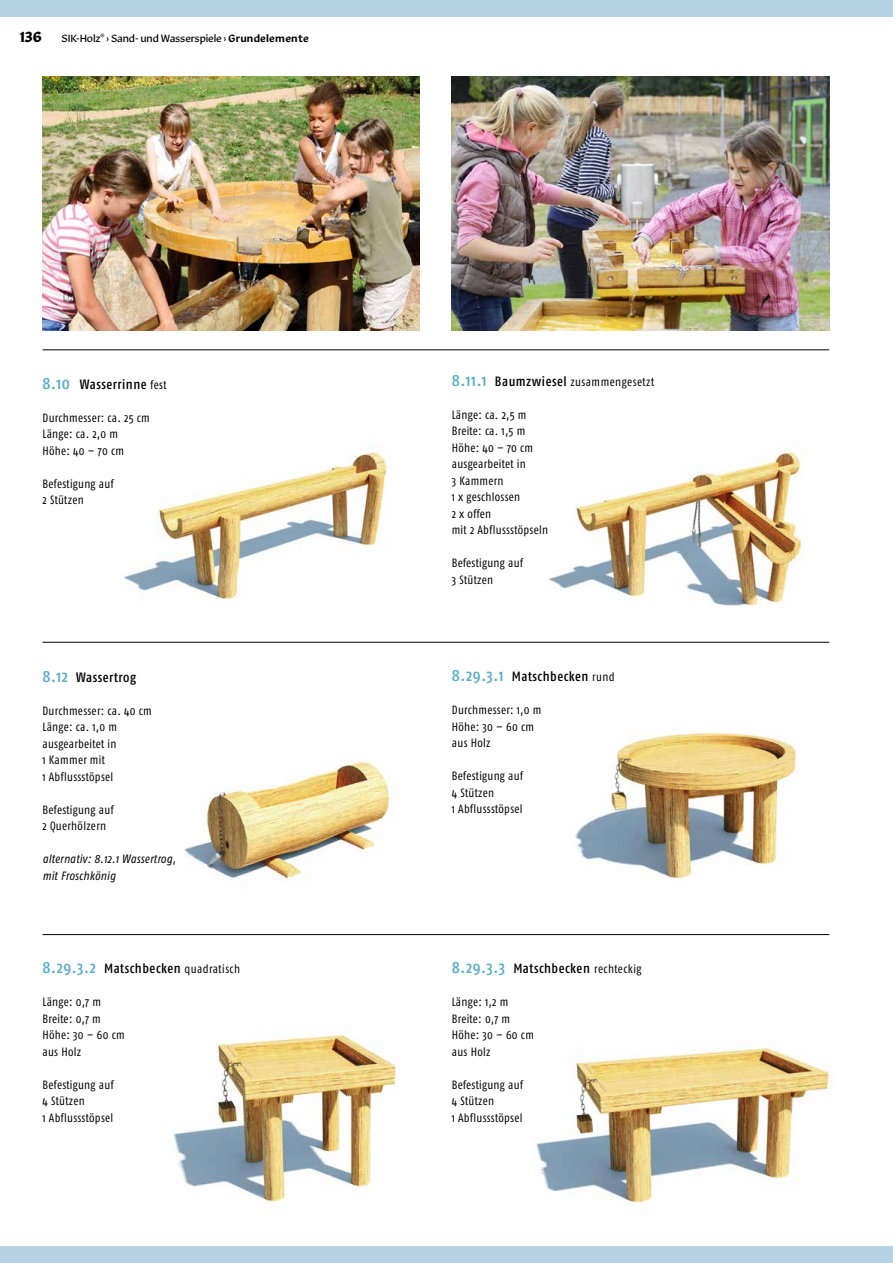
<style>
.page{position:relative;width:893px;height:1263px;background:#fff}
.page>*{position:absolute;margin:0;border:0;box-sizing:border-box;transform-origin:0 0}
.t1{font:700 15px "Robinson";color:#000}
.t2{font:500 condensed 13.5px "Fago OT";letter-spacing:.035em;color:#000}
.t3{font:condensed 12px/16.5px "Fago OT";letter-spacing:.025em;color:#000}
.t4{font:italic condensed 12px/16.5px "Fago OT";letter-spacing:.02em;color:#000}
.t5{font:10.8px "Robinson";letter-spacing:-.01em;color:#000}
.s1{font-weight:500}
.s2{font-size:16.5px;color:#53aac9}
.s3{font-weight:400;font-size:12px}
.s4{font-weight:500;font-size:16.5px;color:#53aac9}
.s5{font-weight:500;font-size:13.5px}
</style>
<div class="page">
<div style="left:0;top:0;width:893px;height:17px;background:#b6d4e5"></div>
<div style="left:0;top:1246px;width:893px;height:17px;background:#b6d4e5"></div>
<img style="left:121px;top:443px;width:267px;height:156px">
<img style="left:549px;top:446px;width:254px;height:161px">
<img style="left:184px;top:762px;width:206px;height:120px">
<img style="left:43px;top:77px;width:377px;height:254px">
<img style="left:173px;top:1031px;width:223px;height:175px">
<img style="left:536px;top:1045px;width:296px;height:164px">
<img style="left:575px;top:732px;width:222px;height:150px">
<img style="left:452px;top:77px;width:377px;height:254px">
<hr style="left:43px;top:642px;width:786px;height:1px;background:#000">
<hr style="left:43px;top:934px;width:786px;height:1px;background:#000">
<hr style="left:43px;top:349px;width:786px;height:1px;background:#000">
<p class="t1" style="left:20px;top:25px;width:24px">136</p>
<p class="t5" style="left:62px;top:30px;width:249px">SIK-Holz<sup>®</sup> › Sand- und Wasserspiele › <span class="s1">Grundelemente</span></p>
<p class="t2" style="left:43px;top:376px;width:126px"><span class="s2">8.10</span> Wasserrinne <span class="s3">fest</span></p>
<p class="t3" style="left:43px;top:409px;width:109px">Durchmesser: ca. 25 cm<br>Länge: ca. 2,0 m<br>Höhe: 40 – 70 cm</p>
<p class="t3" style="left:43px;top:475px;width:73px">Befestigung auf<br>2 Stützen</p>
<p class="t2" style="left:42px;top:669px;width:95px"><span class="s2">8.12</span> Wassertrog</p>
<p class="t3" style="left:42px;top:702px;width:111px">Durchmesser: ca. 40 cm<br>Länge: ca. 1,0 m ausgearbeitet in<br>1 Kammer mit<br>1 Abflussstöpsel</p>
<p class="t3" style="left:42px;top:801px;width:73px">Befestigung auf<br>2 Querhölzern</p>
<p class="t4" style="left:42px;top:851px;width:135px">alternativ: 8.12.1 Wassertrog, mit Froschkönig</p>
<p class="t2" style="left:42px;top:960px;width:199px"><span class="s2">8.29.3.2</span> Matschbecken <span class="s3">quadratisch</span></p>
<p class="t3" style="left:42px;top:994px;width:84px">Länge: 0,7 m<br>Breite: 0,7 m<br>Höhe: 30 – 60 cm aus Holz</p>
<p class="t3" style="left:42px;top:1076px;width:73px">Befestigung auf<br>4 Stützen<br>1 Abflussstöpsel</p>
<p class="t3" style="left:452px;top:373px;width:204px"><span class="s4">8.11.1</span> <span class="s5">Baumzwiesel</span> zusammengesetzt</p>
<p class="t3" style="left:452px;top:406px;width:98px">Länge: ca. 2,5 m<br>Breite: ca. 1,5 m<br>Höhe: 40 – 70 cm ausgearbeitet in<br>3 Kammern<br>1 x geschlossen<br>2 x offen<br>mit 2 Abflussstöpseln</p>
<p class="t3" style="left:452px;top:555px;width:73px">Befestigung auf<br>3 Stützen</p>
<p class="t2" style="left:452px;top:668px;width:164px"><span class="s2">8.29.3.1</span> Matschbecken <span class="s3">rund</span></p>
<p class="t3" style="left:452px;top:702px;width:91px">Durchmesser: 1,0 m<br>Höhe: 30 – 60 cm aus Holz</p>
<p class="t3" style="left:452px;top:768px;width:73px">Befestigung auf<br>4 Stützen<br>1 Abflussstöpsel</p>
<p class="t2" style="left:452px;top:960px;width:191px"><span class="s2">8.29.3.3</span> Matschbecken <span class="s3">rechteckig</span></p>
<p class="t3" style="left:452px;top:994px;width:84px">Länge: 1,2 m<br>Breite: 0,7 m<br>Höhe: 30 – 60 cm aus Holz</p>
<p class="t3" style="left:452px;top:1076px;width:73px">Befestigung auf<br>4 Stützen<br>1 Abflussstöpsel</p>
</div>
